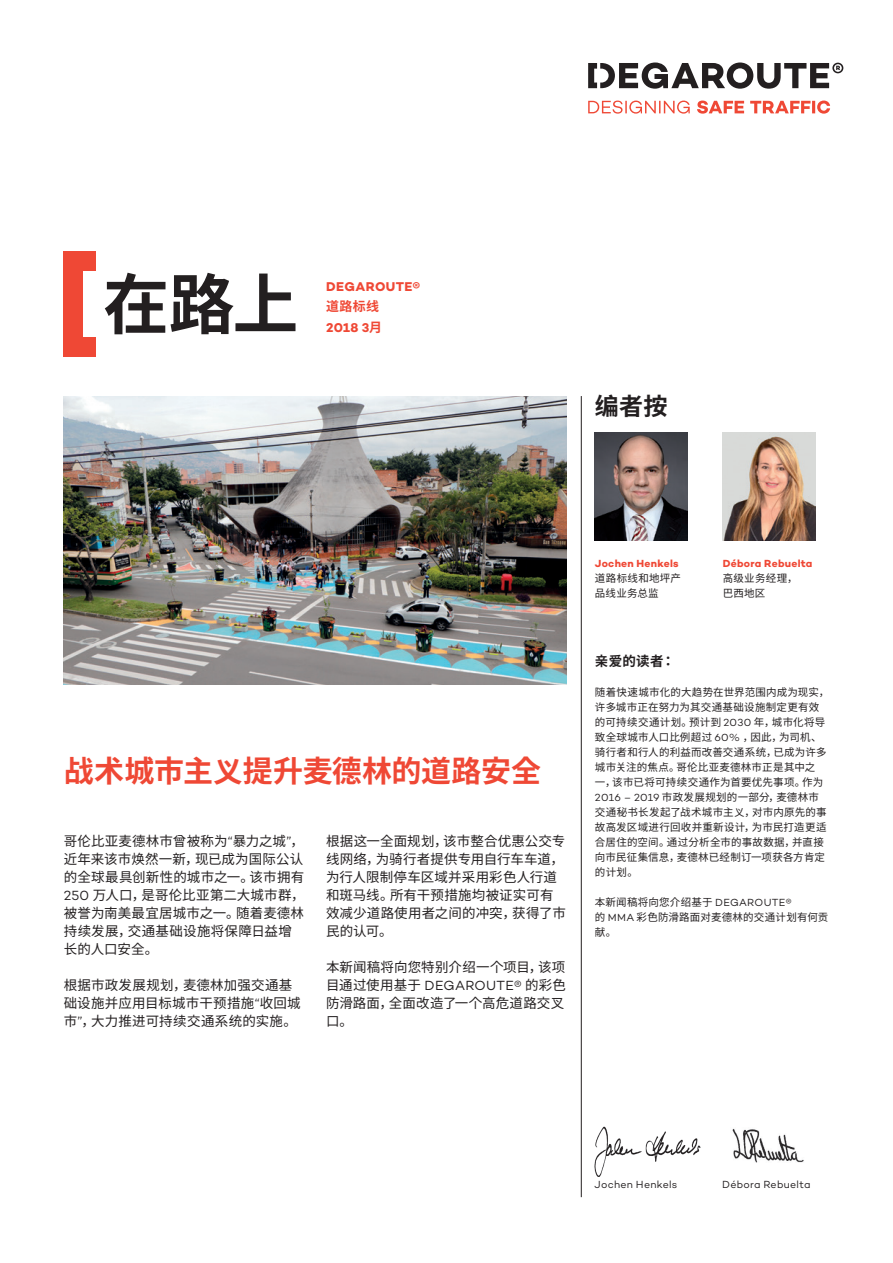
<style>
.page{position:relative;width:893px;height:1263px;background:#fff}
.page>*{position:absolute;margin:0;border:0;box-sizing:border-box;transform-origin:0 0}
.t1{font:700 66px "Noto Sans CJ Kjp";color:#231f20}
.t2{font:700 30px "Noto Sans CJ Kjp";letter-spacing:-.005em;color:#ef4835}
.t3{font:700 24px "Noto Sans CJ Kjp";color:#231f20}
.t4{font:13.5px/18px "Noto Sans CJ Kjp";letter-spacing:.01em;color:#231f20}
.t5{font:700 13.5px "Noto Sans CJ Kjp";letter-spacing:.02em;color:#231f20}
.t6{font:700 12.9px "Campton";letter-spacing:.03em;color:#ef4835}
.t7{font:700 12.9px "Noto Sans CJ Kjp";color:#ef4835}
.t8{font:10.5px/15px "Noto Sans CJ Kjp";letter-spacing:.02em;color:#231f20}
.t9{font:700 10.5px "Campton";letter-spacing:.025em;color:#ef4835}
.t10{font:10.5px "Campton";letter-spacing:.025em;color:#231f20}
.s1{font-family:"Noto Sans CJ Kjp"}
.s2{font-family:"Campton"}
</style>
<div class="page">
<div style="left:83px;top:338px;width:13px;height:19px;background:#ef4835"></div>
<div style="left:64px;top:252px;width:19px;height:105px;background:#ef4835"></div>
<div style="left:83px;top:252px;width:13px;height:19px;background:#ef4835"></div>
<svg style="left:588px;top:62px;width:255px;height:27px"></svg>
<svg style="left:588px;top:101px;width:242px;height:13px"></svg>
<img style="left:595px;top:432px;width:92px;height:108px">
<hr style="left:581px;top:396px;width:1px;height:801px;background:#231f20">
<img style="left:723px;top:433px;width:92px;height:107px">
<img style="left:64px;top:396px;width:503px;height:288px">
<img style="left:594px;top:1126px;width:107px;height:51px">
<img style="left:732px;top:1128px;width:72px;height:34px">
<h1 class="t1" style="left:103px;top:267px;width:197px">在路上</h1>
<p class="t6" style="left:326px;top:278px;width:96px">DEGAROUTE®</p>
<p class="t7" style="left:326px;top:299px;width:55px">道路标线</p>
<p class="t6" style="left:326px;top:319px;width:58px">2018 3<span class="s1">月</span></p>
<h3 class="t3" style="left:595px;top:392px;width:74px">编者按</h3>
<h2 class="t2" style="left:64px;top:754px;width:479px">战术城市主义提升麦德林的道路安全</h2>
<p class="t4" style="left:64px;top:832px;width:242px">哥伦比亚麦德林市曾被称为<span class="s2">“</span>暴力之城<span class="s2">”</span>，近年来该市焕然一新，现已成为国际公认的全球最具创新性的城市之一。该市拥有<br><span class="s2">250</span> 万人口，是哥伦比亚第二大城市群，被誉为南美最宜居城市之一。随着麦德林持续发展，交通基础设施将保障日益增长的人口安全。</p>
<p class="t4" style="left:64px;top:976px;width:238px">根据市政发展规划，麦德林加强交通基础设施并应用目标城市干预措施<span class="s2">“</span>收回城市<span class="s2">”</span>，大力推进可持续交通系统的实施。</p>
<p class="t4" style="left:326px;top:832px;width:242px">根据这一全面规划，该市整合优惠公交专线网络，为骑行者提供专用自行车车道，为行人限制停车区域并采用彩色人行道和斑马线。所有干预措施均被证实可有效减少道路使用者之间的冲突，获得了市民的认可。</p>
<p class="t4" style="left:326px;top:958px;width:242px">本新闻稿将向您特别介绍一个项目，该项目通过使用基于 <span class="s2">DEGAROUTE®</span> 的彩色防滑路面，全面改造了一个高危道路交叉口。</p>
<p class="t9" style="left:595px;top:557px;width:85px">Jochen Henkels</p>
<p class="t8" style="left:595px;top:571px;width:87px">道路标线和地坪产品线业务总监</p>
<p class="t9" style="left:723px;top:557px;width:91px">Débora Rebuelta</p>
<p class="t8" style="left:723px;top:571px;width:76px">高级业务经理，巴西地区</p>
<p class="t5" style="left:595px;top:653px;width:81px">亲爱的读者：</p>
<p class="t8" style="left:595px;top:684px;width:236px">随着快速城市化的大趋势在世界范围内成为现实，许多城市正在努力为其交通基础设施制定更有效的可持续交通计划。预计到 <span class="s2">2030</span> 年，城市化将导致全球城市人口比例超过 <span class="s2">60%</span> ，因此，为司机、骑行者和行人的利益而改善交通系统，已成为许多城市关注的焦点。哥伦比亚麦德林市正是其中之<br>一，该市已将可持续交通作为首要优先事项。作为<br><span class="s2">2016 – 2019</span> 市政发展规划的一部分，麦德林市交通秘书长发起了战术城市主义，对市内原先的事故高发区域进行回收并重新设计，为市民打造更适合居住的空间。通过分析全市的事故数据，并直接向市民征集信息，麦德林已经制订一项获各方肯定的计划。</p>
<p class="t8" style="left:595px;top:894px;width:235px">本新闻稿将向您介绍基于 <span class="s2">DEGAROUTE®<br></span>的 <span class="s2">MMA</span> 彩色防滑路面对麦德林的交通计划有何贡献。</p>
<p class="t10" style="left:595px;top:1178px;width:84px">Jochen Henkels</p>
<p class="t10" style="left:722px;top:1178px;width:90px">Débora Rebuelta</p>
</div>
